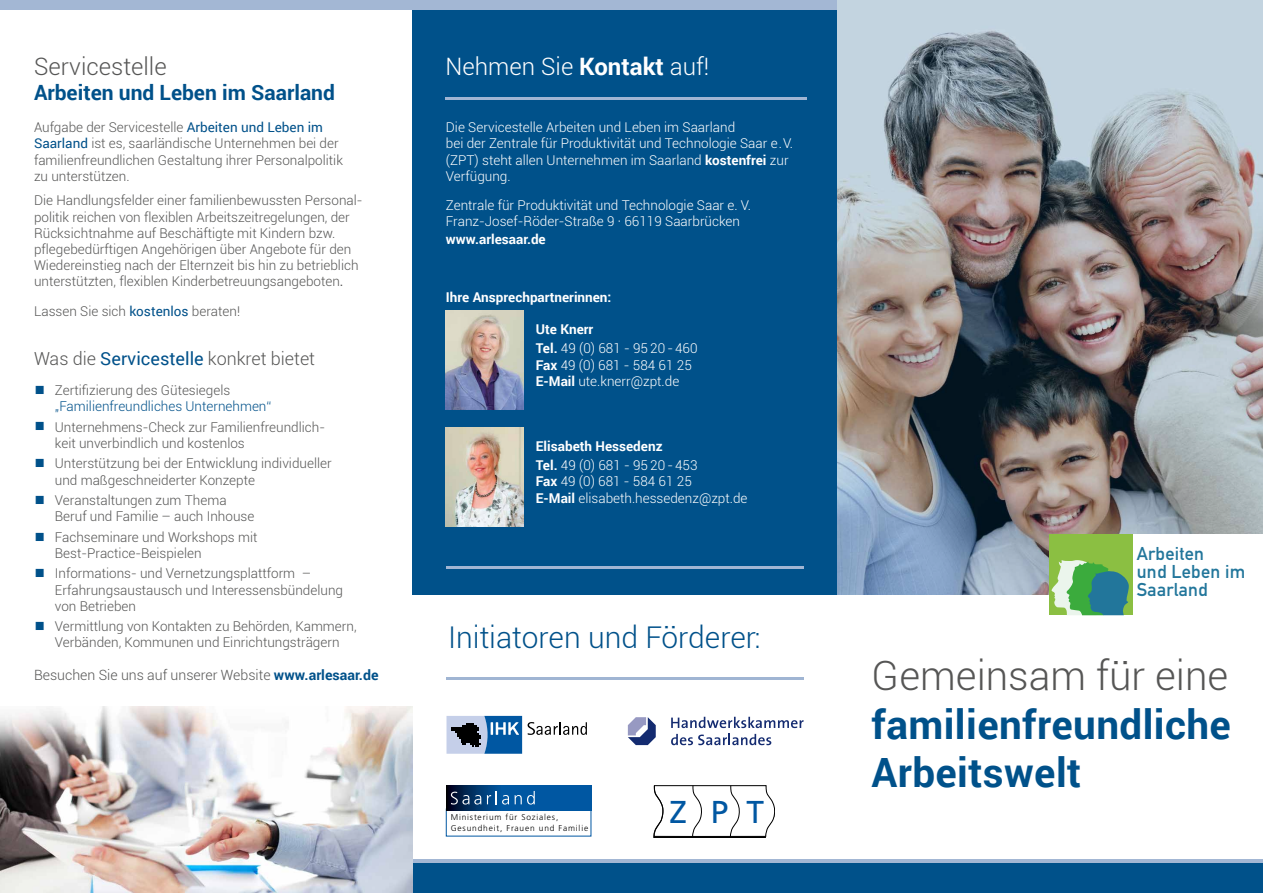
<style>
.page{position:relative;width:1263px;height:893px;background:#fff}
.page>*{position:absolute;margin:0;border:0;box-sizing:border-box;transform-origin:0 0}
.t1{font:700 40.35px/48.4px "Roboto";letter-spacing:.01em;color:#00518a}
.t2{font:300 40.35px "Roboto";color:#565655}
.t3{font:31.65px "Frutiger";color:#0057a2}
.t4{font:300 30px "Roboto";color:#00518a}
.t5{font:27.9px/36.6px "Minion Pro";color:#00518a;text-align:justify}
.t6{font:300 24px "Roboto";color:#fff}
.t7{font:300 24px "Roboto";color:#565655}
.t8{font:700 21px "Roboto";color:#00518a}
.t9{font:18.3px/18.3px "DIN Mittelschrift";letter-spacing:.015em;color:#22769b}
.t10{font:300 18px "Roboto";color:#565655}
.t11{font:300 14.1px "Roboto";color:#565655}
.t12{font:300 13.5px/16.2px "Roboto";color:#565655}
.t13{font:300 13.5px/16.2px "Roboto";color:#fff}
.t14{font:700 13.5px/19.5px "Roboto";color:#fff}
.t15{font:300 13.5px "Roboto";color:#00518a}
.t16{font:300 8.4px "Frutiger LT";letter-spacing:.1em;color:#000}
.s1{font-weight:400;color:#00518a}
.s2{font-weight:400}
.s3{font-weight:700;color:#00518a}
.s4{font-weight:700}
.s5{font-weight:300}
</style>
<div class="page">
<div style="left:412px;top:862px;width:851px;height:31px;background:#00518a"></div>
<div style="left:412px;top:0;width:426px;height:595px;background:#00518a"></div>
<hr style="left:412px;top:859px;width:851px;height:3px;background:#a3b7d4">
<div style="left:0;top:0;width:838px;height:10px;background:#a3b7d4"></div>
<hr style="left:446px;top:97px;width:360px;height:3px;background:#a0b5d3">
<hr style="left:446px;top:566px;width:358px;height:3px;background:#a0b5d3">
<hr style="left:446px;top:677px;width:358px;height:2px;background:#a0b5d3">
<img style="left:0;top:706px;width:412px;height:187px">
<img style="left:446px;top:310px;width:78px;height:99px">
<img style="left:446px;top:427px;width:78px;height:99px">
<svg style="left:528px;top:722px;width:59px;height:13px"></svg>
<svg style="left:446px;top:716px;width:76px;height:37px;background:#5980a8"></svg>
<svg style="left:628px;top:717px;width:28px;height:28px"></svg>
<svg style="left:671px;top:734px;width:100px;height:11px"></svg>
<svg style="left:671px;top:717px;width:132px;height:11px"></svg>
<div style="left:446px;top:809px;width:145px;height:27px;border:1px solid #0057a2"></div>
<div style="left:446px;top:785px;width:145px;height:25px;background:#0057a2"></div>
<svg style="left:446px;top:785px;width:63px;height:25px"></svg>
<svg style="left:515px;top:791px;width:20px;height:13px"></svg>
<svg style="left:654px;top:785px;width:121px;height:53px"></svg>
<img style="left:838px;top:0;width:425px;height:595px">
<div style="left:1049px;top:534px;width:214px;height:81px;background:#fff"></div>
<div style="left:1049px;top:534px;width:83px;height:81px;background:#8bbf42"></div>
<svg style="left:1051px;top:560px;width:78px;height:55px"></svg>
<h3 class="t7" style="left:34px;top:49px;width:134px">Servicestelle</h3>
<h3 class="t8" style="left:34px;top:77px;width:302px">Arbeiten und Leben im Saarland</h3>
<p class="t12" style="left:34px;top:119px;width:310px">Aufgabe der Servicestelle <span class="s1">Arbeiten und Leben im Saarland</span> ist es, saarländische Unternehmen bei der familienfreundlichen Gestaltung ihrer Personalpolitik zu unterstützen.</p>
<p class="t12" style="left:34px;top:192px;width:330px">Die Handlungsfelder einer familienbewussten Personal&shy;politik reichen von flexiblen Arbeitszeitregelungen, der Rücksichtnahme auf Beschäftigte mit Kindern bzw. pflegebedürftigen Angehörigen über Angebote für den Wiedereinstieg nach der Elternzeit bis hin zu betrieblich unterstützten, flexiblen Kinderbetreuungsangeboten<span class="s2">.</span></p>
<p class="t12" style="left:34px;top:303px;width:208px">Lassen Sie sich <span class="s1">kostenlos</span> beraten!</p>
<h3 class="t10" style="left:34px;top:346px;width:283px">Was die <span class="s1">Servicestelle</span> konkret bietet</h3>
<h3 class="t5" style="left:34px;top:370px;width:13px">■ ■ ■ ■ ■ ■</h3>
<p class="t12" style="left:55px;top:382px;width:177px">Zertifizierung des Gütesiegels</p>
<p class="t15" style="left:55px;top:397px;width:218px">„Familienfreundliches Unternehmen“</p>
<p class="t12" style="left:55px;top:418px;width:272px">Unternehmens-Check zur Familienfreundlich&shy;keit unverbindlich und kostenlos</p>
<p class="t12" style="left:55px;top:455px;width:278px">Unterstützung bei der Entwicklung individueller und maßgeschneiderter Konzepte</p>
<p class="t12" style="left:55px;top:492px;width:201px">Veranstaltungen zum Thema<br>Beruf und Familie – auch Inhouse</p>
<p class="t12" style="left:55px;top:528px;width:204px">Fachseminare und Workshops mit<br>Best-Practice-Beispielen</p>
<p class="t12" style="left:55px;top:565px;width:290px">Informations- und Vernetzungsplattform –<br>Erfahrungsaustausch und Interessensbündelung von Betrieben</p>
<p class="t12" style="left:55px;top:618px;width:303px">Vermittlung von Kontakten zu Behörden, Kammern,<br>Verbänden, Kommunen und Einrichtungsträgern</p>
<h3 class="t5" style="left:34px;top:606px;width:13px">■</h3>
<p class="t11" style="left:34px;top:665px;width:346px">Besuchen Sie uns auf unserer Website <span class="s3">www.arlesaar.de</span></p>
<h3 class="t6" style="left:446px;top:49px;width:265px">Nehmen Sie <span class="s4">Kontakt</span> auf!</h3>
<p class="t13" style="left:446px;top:119px;width:349px">Die Servicestelle Arbeiten und Leben im Saarland<br>bei der Zentrale für Produktivität und Technologie Saar e . V. (ZPT) steht allen Unternehmen im Saarland <span class="s4">kostenfrei</span> zur Verfügung.</p>
<p class="t13" style="left:446px;top:197px;width:307px">Zentrale für Produktivität und Technologie Saar e. V.<br>Franz-Josef-Röder-Straße 9 · 66119 Saarbrücken</p>
<p class="t14" style="left:446px;top:229px;width:101px">www.arlesaar.de</p>
<p class="t14" style="left:446px;top:286px;width:167px">Ihre Ansprechpartnerinnen:</p>
<p class="t13" style="left:536px;top:319px;width:163px;line-height:19.5px"><span class="s4">Ute Knerr<br>Tel.</span> 49 (0) 681 - 95 20 - 460</p>
<p class="t13" style="left:536px;top:356px;width:157px"><span class="s4">Fax</span> 49 (0) 681 - 584 61 25<br><span class="s4">E-Mail</span> ute.knerr@zpt.de</p>
<p class="t14" style="left:536px;top:436px;width:163px">Elisabeth Hessedenz<br>Tel. <span class="s5">49 (0) 681 - 95 20 - 453</span></p>
<p class="t13" style="left:536px;top:473px;width:213px"><span class="s4">Fax</span> 49 (0) 681 - 584 61 25<br><span class="s4">E-Mail</span> elisabeth.hessedenz@zpt.de</p>
<h3 class="t4" style="left:448px;top:616px;width:314px">Initiatoren und Förderer:</h3>
<p class="t16" style="left:451px;top:813px;width:109px">Ministerium für Soziales,</p>
<p class="t16" style="left:451px;top:823px;width:139px">Gesundheit, Frauen und Familie</p>
<h2 class="t3" style="left:670px;top:793px;width:96px">ZPT</h2>
<h3 class="t9" style="left:1137px;top:544px;width:110px">Arbeiten<br>und Leben im<br>Saarland</h3>
<h1 class="t2" style="left:872px;top:648px;width:358px">Gemeinsam für eine</h1>
<h1 class="t1" style="left:872px;top:698px;width:361px">familienfreundliche<br>Arbeitswelt</h1>
</div>
